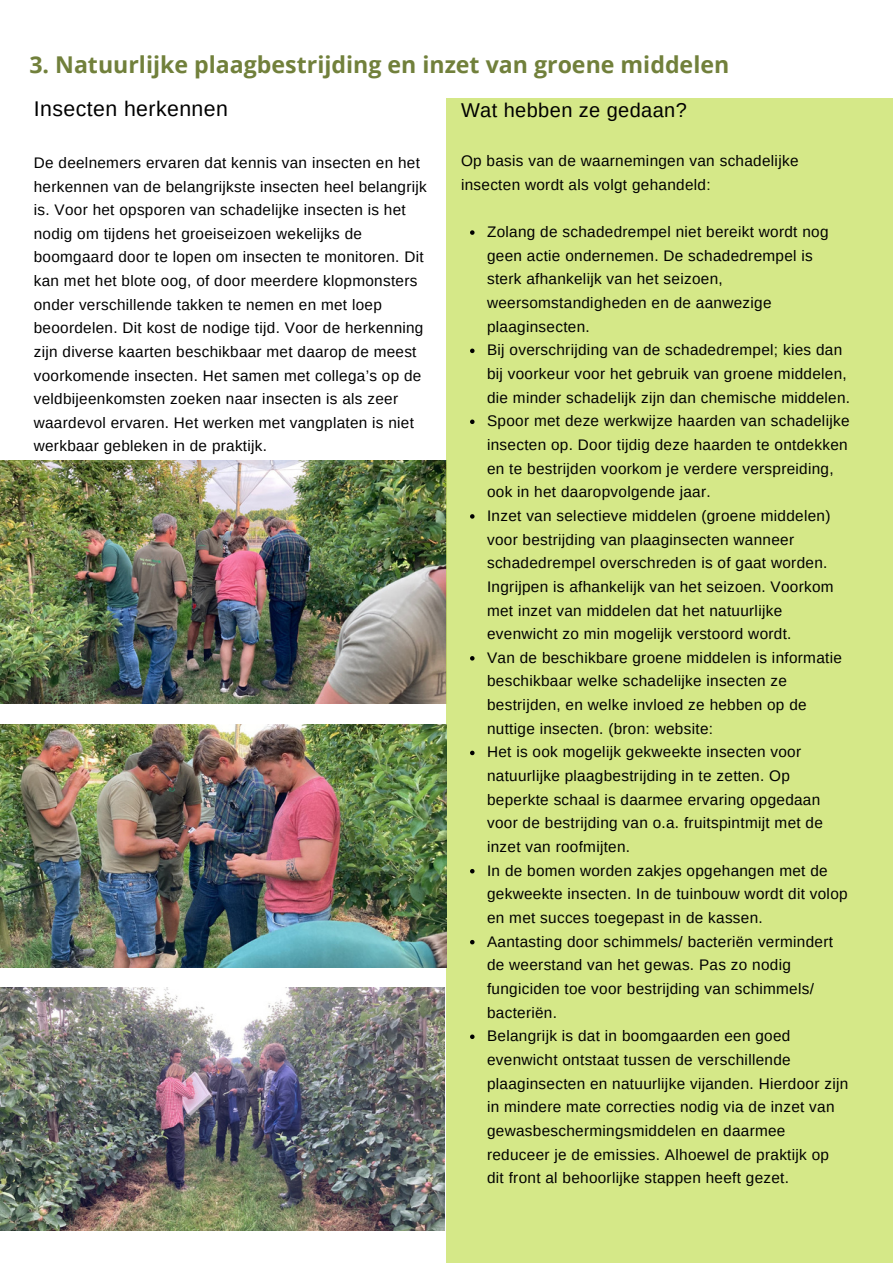
<style>
.page{position:relative;width:893px;height:1264px;background:#fff}
.page>*{position:absolute;margin:0;border:0;box-sizing:border-box;transform-origin:0 0}
.t1{font:700 23.1px "Open Sans";color:#71803b}
.t2{font:21.3px "Arimo";letter-spacing:.02em;color:#000}
.t3{font:19.95px "Arimo";letter-spacing:.02em;color:#000}
.t4{font:15.3px/23.7px "Arimo";letter-spacing:.02em;color:#000}
</style>
<div class="page">
<img style="left:0;top:460px;width:446px;height:243px">
<div style="left:446px;top:98px;width:446px;height:1164px;background:#d5e888"></div>
<img style="left:0;top:724px;width:446px;height:243px">
<img style="left:0;top:987px;width:445px;height:243px">
<svg style="left:470px;top:230px;width:4px;height:5px"></svg>
<svg style="left:470px;top:348px;width:4px;height:5px"></svg>
<svg style="left:470px;top:419px;width:4px;height:5px"></svg>
<svg style="left:470px;top:514px;width:4px;height:4px"></svg>
<svg style="left:470px;top:656px;width:4px;height:4px"></svg>
<svg style="left:470px;top:750px;width:4px;height:5px"></svg>
<svg style="left:470px;top:869px;width:4px;height:4px"></svg>
<svg style="left:470px;top:939px;width:4px;height:5px"></svg>
<svg style="left:470px;top:1034px;width:4px;height:5px"></svg>
<p class="t1" style="left:29px;top:48px;width:701px">3. Natuurlijke plaagbestrijding en inzet van groene middelen</p>
<p class="t2" style="left:34px;top:97px;width:196px">Insecten herkennen</p>
<p class="t4" style="left:34px;top:151px;width:394px">De deelnemers ervaren dat kennis van insecten en het herkennen van de belangrijkste insecten heel belangrijk is. Voor het opsporen van schadelijke insecten is het nodig om tijdens het groeiseizoen wekelijks de boomgaard door te lopen om insecten te monitoren. Dit kan met het blote oog, of door meerdere klopmonsters onder verschillende takken te nemen en met loep beoordelen. Dit kost de nodige tijd. Voor de herkenning zijn diverse kaarten beschikbaar met daarop de meest voorkomende insecten. Het samen met collega’s op de veldbijeenkomsten zoeken naar insecten is als zeer waardevol ervaren. Het werken met vangplaten is niet werkbaar gebleken in de praktijk.</p>
<p class="t3" style="left:461px;top:98px;width:227px">Wat hebben ze gedaan?</p>
<p class="t4" style="left:461px;top:149px;width:339px">Op basis van de waarnemingen van schadelijke insecten wordt als volgt gehandeld:</p>
<p class="t4" style="left:487px;top:220px;width:343px">Zolang de schadedrempel niet bereikt wordt nog geen actie ondernemen. De schadedrempel is sterk afhankelijk van het seizoen, weersomstandigheden en de aanwezige plaaginsecten.</p>
<p class="t4" style="left:487px;top:338px;width:364px">Bij overschrijding van de schadedrempel; kies dan bij voorkeur voor het gebruik van groene middelen, die minder schadelijk zijn dan chemische middelen.</p>
<p class="t4" style="left:487px;top:409px;width:364px">Spoor met deze werkwijze haarden van schadelijke insecten op. Door tijdig deze haarden te ontdekken en te bestrijden voorkom je verdere verspreiding, ook in het daaropvolgende jaar.</p>
<p class="t4" style="left:487px;top:504px;width:348px">Inzet van selectieve middelen (groene middelen) voor bestrijding van plaaginsecten wanneer schadedrempel overschreden is of gaat worden.<br>Ingrijpen is afhankelijk van het seizoen. Voorkom met inzet van middelen dat het natuurlijke evenwicht zo min mogelijk verstoord wordt.</p>
<p class="t4" style="left:487px;top:645px;width:356px">Van de beschikbare groene middelen is informatie beschikbaar welke schadelijke insecten ze bestrijden, en welke invloed ze hebben op de nuttige insecten. (bron: website:</p>
<p class="t4" style="left:487px;top:740px;width:337px">Het is ook mogelijk gekweekte insecten voor natuurlijke plaagbestrijding in te zetten. Op beperkte schaal is daarmee ervaring opgedaan voor de bestrijding van o.a. fruitspintmijt met de inzet van roofmijten.</p>
<p class="t4" style="left:487px;top:858px;width:362px">In de bomen worden zakjes opgehangen met de gekweekte insecten. In de tuinbouw wordt dit volop en met succes toegepast in de kassen.</p>
<p class="t4" style="left:487px;top:929px;width:347px">Aantasting door schimmels/ bacteriën vermindert de weerstand van het gewas. Pas zo nodig fungiciden toe voor bestrijding van schimmels/ bacteriën.</p>
<p class="t4" style="left:487px;top:1024px;width:363px">Belangrijk is dat in boomgaarden een goed evenwicht ontstaat tussen de verschillende plaaginsecten en natuurlijke vijanden. Hierdoor zijn in mindere mate correcties nodig via de inzet van gewasbeschermingsmiddelen en daarmee reduceer je de emissies. Alhoewel de praktijk op dit front al behoorlijke stappen heeft gezet.</p>
</div>
